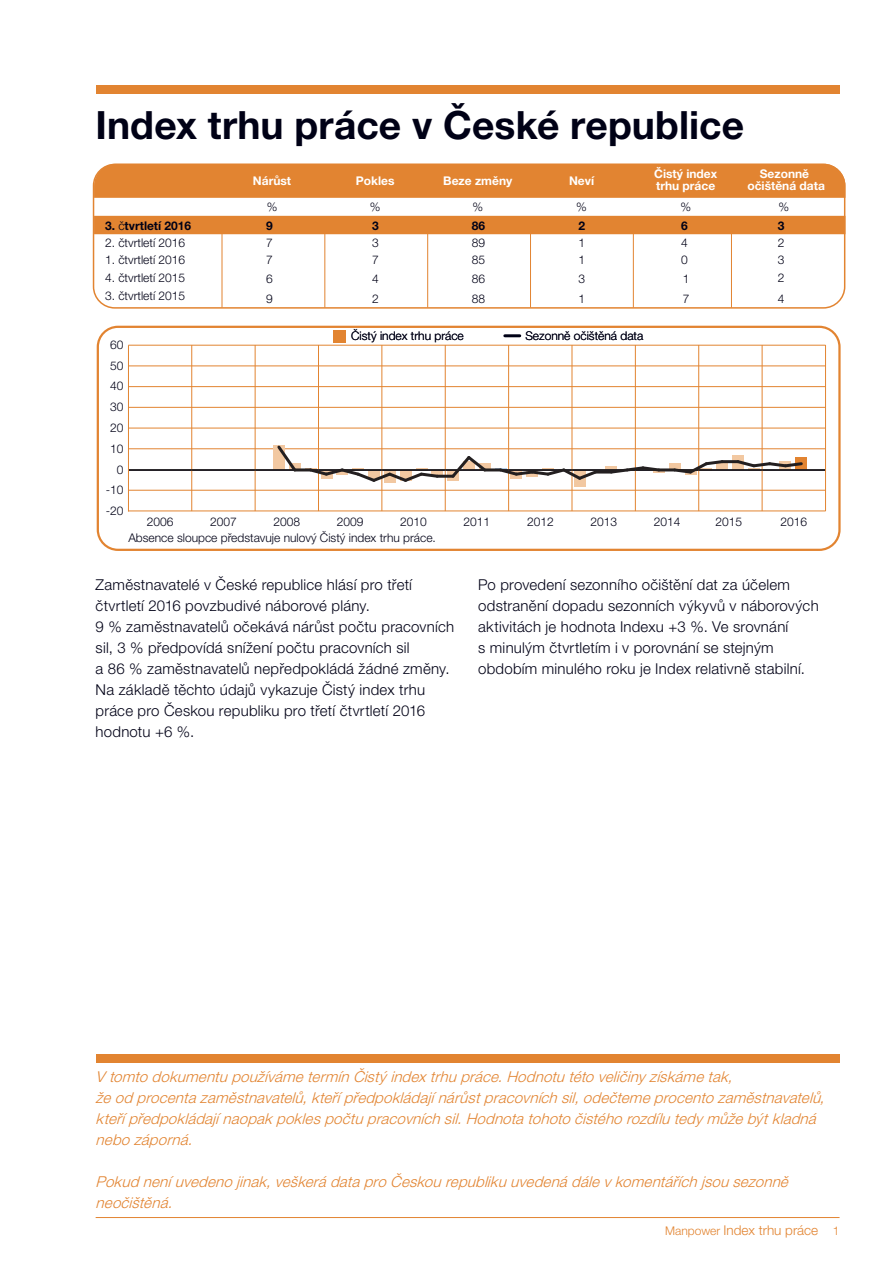
<style>
.page{position:relative;width:893px;height:1263px;background:#fff}
.page>*{position:absolute;margin:0;border:0;box-sizing:border-box;transform-origin:0 0}
.t1{font:700 39px "Helvetica Neue LT Pro";color:#000116}
.t2{font:300 15px/21px "Helvetica Neue LT Pro";letter-spacing:.015em;color:#000116}
.t3{font:italic 300 15px/21px "Helvetica Neue LT Pro";letter-spacing:.015em;color:#e28431}
.t4{font:300 13.5px "Helvetica Neue LT Pro";color:#e28431}
.t5{font:300 12px "Helvetica Neue LT Pro";color:#000116}
.t6{font:300 12px "Helvetica Neue LT Std";color:#000116}
.t7{font:700 12px/12px "Helvetica Neue LT Pro";color:#fff}
.t8{font:700 12px "Helvetica Neue LT Std";color:#000116}
.t9{font:700 12px "Helvetica Neue LT Std";color:#fff}
.s1{font-family:"Helvetica Neue LT Pro";font-weight:300}
.s2{font-size:12px}
</style>
<div class="page">
<hr style="left:96px;top:1217px;width:743px;height:1px;background:#e28431">
<div style="left:95px;top:164px;width:750px;height:144px;background:#e28431;border-radius:21px"></div>
<div style="left:90px;top:234px;width:758px;height:77px;background:#fff"></div>
<hr style="left:731px;top:164px;width:1px;height:144px;background:#e28431">
<hr style="left:633px;top:164px;width:1px;height:144px;background:#e28431">
<hr style="left:530px;top:165px;width:1px;height:143px;background:#e28431">
<hr style="left:427px;top:164px;width:1px;height:143px;background:#e28431">
<hr style="left:325px;top:164px;width:1px;height:144px;background:#e28431">
<hr style="left:222px;top:165px;width:1px;height:143px;background:#e28431">
<div style="left:90px;top:198px;width:758px;height:18px;background:#fff"></div>
<div style="left:93px;top:164px;width:752px;height:145px;border:2px solid #e28431;border-radius:21px"></div>
<svg style="left:97px;top:326px;width:743px;height:225px"></svg>
<hr style="left:505px;top:334px;width:15px;height:3px;background:#000116">
<div style="left:333px;top:330px;width:12px;height:13px;background:#e28431"></div>
<hr style="left:128px;top:511px;width:697px;height:1px;background:#e28431">
<hr style="left:128px;top:490px;width:697px;height:1px;background:#e28431">
<hr style="left:128px;top:449px;width:697px;height:1px;background:#e28431">
<hr style="left:128px;top:428px;width:697px;height:1px;background:#e28431">
<hr style="left:128px;top:407px;width:697px;height:1px;background:#e28431">
<hr style="left:128px;top:386px;width:697px;height:1px;background:#e28431">
<hr style="left:128px;top:366px;width:697px;height:1px;background:#e28431">
<hr style="left:128px;top:345px;width:697px;height:1px;background:#e28431">
<div style="left:273px;top:445px;width:12px;height:25px;background:#f2c8a1"></div>
<div style="left:289px;top:464px;width:12px;height:6px;background:#f2c8a1"></div>
<hr style="left:432px;top:470px;width:11px;height:4px;background:#f2c8a1">
<svg style="left:447px;top:471px;width:2px;height:9px"></svg>
<div style="left:479px;top:464px;width:11px;height:6px;background:#f2c8a1"></div>
<div style="left:574px;top:470px;width:11px;height:17px;background:#f2c8a1"></div>
<hr style="left:606px;top:466px;width:11px;height:4px;background:#f2c8a1">
<div style="left:669px;top:464px;width:11px;height:6px;background:#f2c8a1"></div>
<svg style="left:725px;top:463px;width:3px;height:6px"></svg>
<div style="left:732px;top:456px;width:12px;height:14px;background:#f2c8a1"></div>
<div style="left:795px;top:458px;width:12px;height:12px;background:#e28431"></div>
<hr style="left:191px;top:345px;width:1px;height:166px;background:#e28431">
<hr style="left:255px;top:345px;width:1px;height:166px;background:#e28431">
<hr style="left:318px;top:345px;width:1px;height:166px;background:#e28431">
<hr style="left:382px;top:345px;width:1px;height:166px;background:#e28431">
<hr style="left:445px;top:345px;width:1px;height:166px;background:#e28431">
<hr style="left:508px;top:345px;width:1px;height:166px;background:#e28431">
<hr style="left:572px;top:345px;width:1px;height:166px;background:#e28431">
<hr style="left:635px;top:345px;width:1px;height:166px;background:#e28431">
<hr style="left:698px;top:345px;width:1px;height:166px;background:#e28431">
<hr style="left:762px;top:345px;width:1px;height:166px;background:#e28431">
<hr style="left:825px;top:345px;width:1px;height:166px;background:#e28431">
<hr style="left:128px;top:469px;width:697px;height:2px;background:#231f20">
<hr style="left:128px;top:345px;width:1px;height:167px;background:#e28431">
<svg style="left:275px;top:443px;width:24px;height:31px"></svg>
<hr style="left:295px;top:468px;width:15px;height:3px;background:#231f20">
<svg style="left:305px;top:466px;width:135px;height:18px"></svg>
<hr style="left:437px;top:475px;width:16px;height:3px;background:#231f20">
<svg style="left:449px;top:453px;width:40px;height:27px"></svg>
<hr style="left:485px;top:468px;width:15px;height:3px;background:#231f20">
<svg style="left:495px;top:466px;width:104px;height:16px"></svg>
<hr style="left:595px;top:471px;width:16px;height:3px;background:#231f20">
<svg style="left:608px;top:465px;width:56px;height:10px"></svg>
<hr style="left:659px;top:468px;width:16px;height:3px;background:#231f20">
<svg style="left:671px;top:458px;width:54px;height:18px"></svg>
<hr style="left:722px;top:460px;width:16px;height:3px;background:#231f20">
<svg style="left:734px;top:458px;width:69px;height:12px"></svg>
<div style="left:96px;top:85px;width:743px;height:9px;background:#e28431"></div>
<div style="left:96px;top:1054px;width:743px;height:9px;background:#e28431"></div>
<h1 class="t1" style="left:96px;top:111px;width:650px">Index trhu práce v České republice</h1>
<p class="t7" style="left:253px;top:176px;width:40px">Nárůst</p>
<p class="t9" style="left:356px;top:176px;width:40px">Pokles</p>
<p class="t7" style="left:443px;top:176px;width:71px">Beze změny</p>
<p class="t9" style="left:569px;top:176px;width:27px">Neví</p>
<p class="t7" style="left:654px;top:169px;width:65px">Čistý index trhu práce</p>
<p class="t7" style="left:747px;top:169px;width:79px;text-align:center">Sezonně očištěná data</p>
<p class="t6" style="left:267px;top:203px;width:12px">%</p>
<p class="t6" style="left:370px;top:203px;width:12px">%</p>
<p class="t6" style="left:472px;top:203px;width:12px">%</p>
<p class="t6" style="left:576px;top:203px;width:12px">%</p>
<p class="t6" style="left:680px;top:203px;width:12px">%</p>
<p class="t6" style="left:778px;top:203px;width:12px">%</p>
<p class="t8" style="left:105px;top:221px;width:88px">3. <span class="s1">č</span>tvrtletí 2016</p>
<p class="t8" style="left:266px;top:221px;width:8px">9</p>
<p class="t8" style="left:372px;top:221px;width:8px">3</p>
<p class="t8" style="left:472px;top:221px;width:15px">86</p>
<p class="t8" style="left:578px;top:221px;width:8px">2</p>
<p class="t8" style="left:681px;top:221px;width:8px">6</p>
<p class="t8" style="left:778px;top:221px;width:8px">3</p>
<p class="t5" style="left:105px;top:238px;width:82px">2. čtvrtletí 2016</p>
<p class="t5" style="left:105px;top:255px;width:82px">1. čtvrtletí 2016</p>
<p class="t5" style="left:105px;top:273px;width:82px">4. čtvrtletí 2015</p>
<p class="t5" style="left:105px;top:291px;width:82px">3. čtvrtletí 2015</p>
<p class="t6" style="left:110px;top:340px;width:15px">60</p>
<p class="t6" style="left:110px;top:361px;width:15px">50</p>
<p class="t6" style="left:110px;top:382px;width:15px">40</p>
<p class="t6" style="left:110px;top:403px;width:15px">30</p>
<p class="t6" style="left:110px;top:423px;width:15px">20</p>
<p class="t6" style="left:110px;top:444px;width:15px">10</p>
<p class="t6" style="left:117px;top:465px;width:8px">0</p>
<p class="t6" style="left:106px;top:486px;width:19px">-10</p>
<p class="t6" style="left:106px;top:507px;width:19px">-20</p>
<p class="t6" style="left:266px;top:238px;width:8px">7</p>
<p class="t6" style="left:372px;top:238px;width:8px">3</p>
<p class="t6" style="left:472px;top:238px;width:15px">89</p>
<p class="t6" style="left:578px;top:238px;width:8px">1</p>
<p class="t6" style="left:681px;top:238px;width:8px">4</p>
<p class="t6" style="left:778px;top:238px;width:8px">2</p>
<p class="t6" style="left:266px;top:255px;width:8px">7</p>
<p class="t6" style="left:372px;top:255px;width:8px">7</p>
<p class="t6" style="left:472px;top:255px;width:15px">85</p>
<p class="t6" style="left:578px;top:255px;width:8px">1</p>
<p class="t6" style="left:681px;top:255px;width:8px">0</p>
<p class="t6" style="left:778px;top:255px;width:8px">3</p>
<p class="t6" style="left:266px;top:275px;width:8px">6</p>
<p class="t6" style="left:372px;top:275px;width:8px">4</p>
<p class="t6" style="left:472px;top:275px;width:15px">86</p>
<p class="t6" style="left:578px;top:275px;width:8px">3</p>
<p class="t6" style="left:683px;top:275px;width:8px">1</p>
<p class="t5" style="left:266px;top:294px;width:8px">9</p>
<p class="t5" style="left:372px;top:294px;width:8px">2</p>
<p class="t5" style="left:472px;top:294px;width:15px">88</p>
<p class="t5" style="left:578px;top:294px;width:8px">1</p>
<p class="t5" style="left:683px;top:294px;width:8px">7</p>
<p class="t5" style="left:351px;top:331px;width:114px">Čistý index trhu práce</p>
<p class="t5" style="left:525px;top:331px;width:119px">Sezonně očištěná data</p>
<p class="t6" style="left:778px;top:273px;width:8px">2</p>
<p class="t5" style="left:778px;top:294px;width:8px">4</p>
<p class="t6" style="left:210px;top:518px;width:28px">2007</p>
<p class="t5" style="left:128px;top:534px;width:309px">Absence sloupce představuje nulový Čistý index trhu práce.</p>
<p class="t6" style="left:147px;top:518px;width:28px">2006</p>
<p class="t6" style="left:273px;top:518px;width:28px">2008</p>
<p class="t6" style="left:337px;top:518px;width:28px">2009</p>
<p class="t6" style="left:400px;top:518px;width:28px">2010</p>
<p class="t6" style="left:464px;top:518px;width:28px">2011</p>
<p class="t6" style="left:527px;top:518px;width:28px">2012</p>
<p class="t6" style="left:590px;top:518px;width:28px">2013</p>
<p class="t6" style="left:654px;top:518px;width:28px">2014</p>
<p class="t6" style="left:715px;top:518px;width:28px">2015</p>
<p class="t6" style="left:780px;top:518px;width:28px">2016</p>
<p class="t2" style="left:96px;top:576px;width:360px">Zaměstnavatelé v České republice hlásí pro třetí čtvrtletí 2016 povzbudivé náborové plány.<br>9 % zaměstnavatelů očekává nárůst počtu pracovních sil, 3 % předpovídá snížení počtu pracovních sil<br>a 86 % zaměstnavatelů nepředpokládá žádné změny.<br>Na základě těchto údajů vykazuje Čistý index trhu práce pro Českou republiku pro třetí čtvrtletí 2016 hodnotu +6 %.</p>
<p class="t2" style="left:478px;top:576px;width:342px">Po provedení sezonního očištění dat za účelem odstranění dopadu sezonních výkyvů v náborových aktivitách je hodnota Indexu +3 %. Ve srovnání<br>s minulým čtvrtletím i v porovnání se stejným obdobím minulého roku je Index relativně stabilní.</p>
<p class="t3" style="left:96px;top:1067px;width:733px">V tomto dokumentu používáme termín Čistý index trhu práce.Hodnotu této veličiny získáme tak,<br>že od procenta zaměstnavatelů,kteří předpokládají nárůstpracovních sil,odečteme procento zaměstnavatelů, kteří předpokládají naopak pokles počtu pracovních sil.Hodnota tohoto čistého rozdílu tedy může býtkladná nebo záporná.</p>
<p class="t3" style="left:96px;top:1172px;width:697px">Pokud není uvedeno jinak,veškerá data pro Českou republiku uvedená dále v komentářích jsou sezonně neočištěná.</p>
<p class="t4" style="left:665px;top:1225px;width:176px"><span class="s2">Manpower</span> Index trhu práce <span class="s2">1</span></p>
</div>
